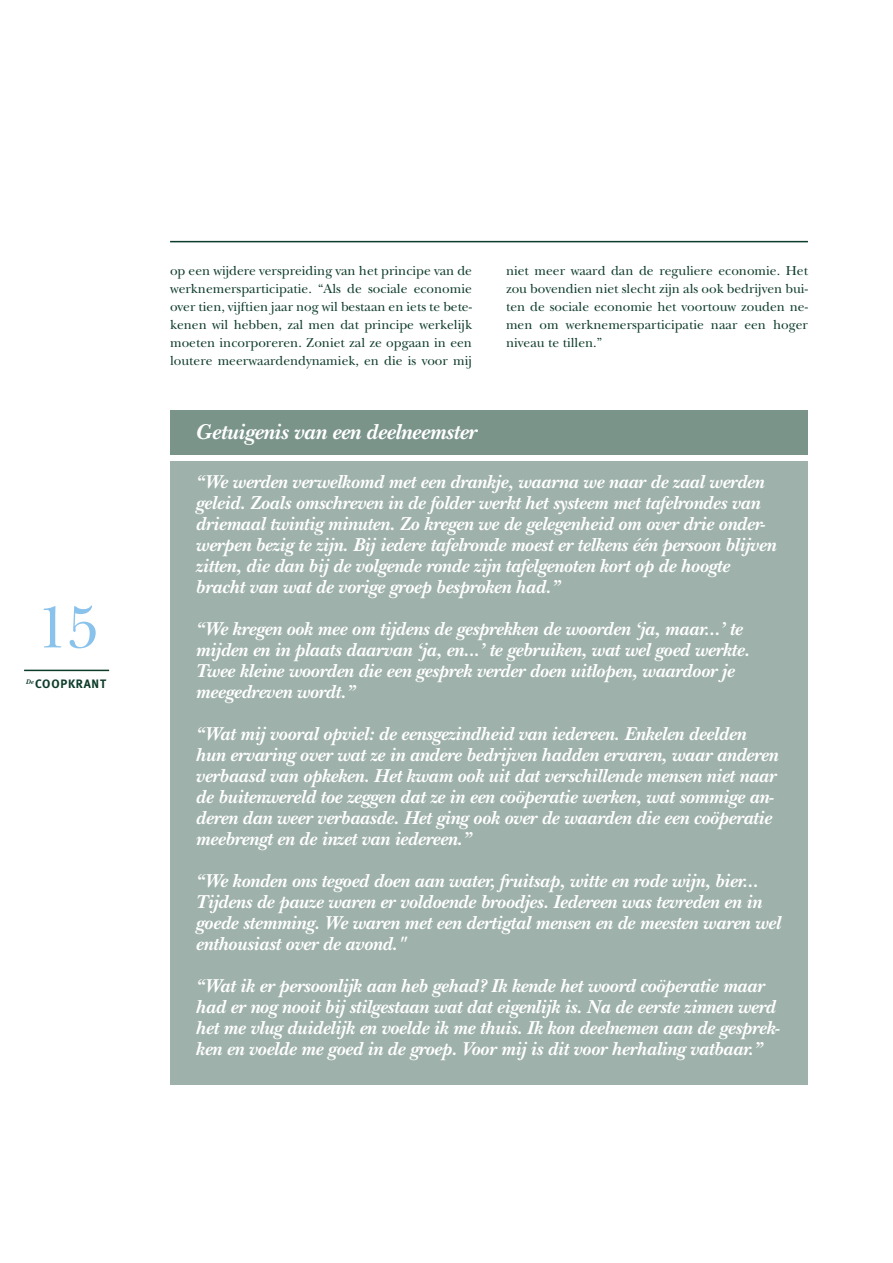
<style>
.page{position:relative;width:893px;height:1263px;background:#fff}
.page>*{position:absolute;margin:0;border:0;box-sizing:border-box;transform-origin:0 0}
.t1{font:60px "Baskerville Cyr LT Std Upright";color:#89c2eb}
.t2{font:italic 700 22.5px "New Baskerville Std";letter-spacing:-.01em;color:#fff}
.t3{font:italic 700 19.5px/21px "New Baskerville Std";letter-spacing:-.01em;color:#fff}
.t4{font:13.5px/18px "New Baskerville Std";color:#0e3c2a;text-align:justify}
.t5{font:700 12.15px "Meta";letter-spacing:.06em;color:#0e3c2a}
</style>
<div class="page">
<hr style="left:24px;top:670px;width:85px;height:1px;background:#0e3c2a">
<hr style="left:170px;top:241px;width:638px;height:1px;background:#0e3c2a">
<div style="left:170px;top:461px;width:638px;height:623px;background:#9eb1aa"></div>
<div style="left:170px;top:410px;width:638px;height:45px;background:#7a948a"></div>
<h1 class="t1" style="left:35px;top:594px;width:66px">15</h1>
<p class="t5" style="left:26px;top:676px;width:82px"><sup>De</sup>COOPKRANT</p>
<p class="t4" style="left:170px;top:262px;width:303px">op een wijdere verspreiding van het principe van de werknemersparticipatie. “Als de sociale economie over tien, vijftien jaar nog wil bestaan en iets te bete&shy;kenen wil hebben, zal men dat principe werkelijk moeten incorporeren. Zoniet zal ze opgaan in een loutere meerwaardendynamiek, en die is voor mij</p>
<p class="t4" style="left:506px;top:262px;width:303px">niet meer waard dan de reguliere economie. Het zou bovendien niet slecht zijn als ook bedrijven bui&shy;ten de sociale economie het voortouw zouden ne&shy;men om werknemersparticipatie naar een hoger niveau te tillen.”</p>
<p class="t2" style="left:196px;top:418px;width:282px">Getuigenis van een deelneemster</p>
<p class="t3" style="left:196px;top:472px;width:582px">“We werden verwelkomd met een drankje, waarna we naar de zaal werden geleid. Zoals omschreven in de folder werkt het systeem met tafelrondes van driemaal twintig minuten. Zo kregen we de gelegenheid om over drie onder&shy;werpen bezig te zijn. Bij iedere tafelronde moest er telkens één persoon blijven zitten, die dan bij de volgende ronde zijn tafelgenoten kort op de hoogte bracht van wat de vorige groep besproken had.”</p>
<p class="t3" style="left:196px;top:619px;width:555px">“We kregen ook mee om tijdens de gesprekken de woorden ‘ja, maar...’ te mijden en in plaats daarvan ‘ja, en...’ te gebruiken, wat wel goed werkte.<br>Twee kleine woorden die een gesprek verder doen uitlopen, waardoor je meegedreven wordt.”</p>
<p class="t3" style="left:196px;top:724px;width:584px">“Wat mij vooral opviel: de eensgezindheid van iedereen. Enkelen deelden hun ervaring over wat ze in andere bedrijven hadden ervaren, waar anderen verbaasd van opkeken. Het kwam ook uit dat verschillende mensen niet naar de buitenwereld toe zeggen dat ze in een coöperatie werken, wat sommige an&shy;deren dan weer verbaasde. Het ging ook over de waarden die een coöperatie meebrengt en de inzet van iedereen.”</p>
<p class="t3" style="left:196px;top:871px;width:586px">“We konden ons tegoed doen aan water, fruitsap, witte en rode wijn, bier...<br>Tijdens de pauze waren er voldoende broodjes. Iedereen was tevreden en in goede stemming. We waren met een dertigtal mensen en de meesten waren wel enthousiast over de avond."</p>
<p class="t3" style="left:196px;top:976px;width:586px">“Wat ik er persoonlijk aan heb gehad? Ik kende het woord coöperatie maar had er nog nooit bij stilgestaan wat dat eigenlijk is. Na de eerste zinnen werd het me vlug duidelijk en voelde ik me thuis. Ik kon deelnemen aan de gesprek&shy;ken en voelde me goed in de groep. Voor mij is dit voor herhaling vatbaar.”</p>
</div>
